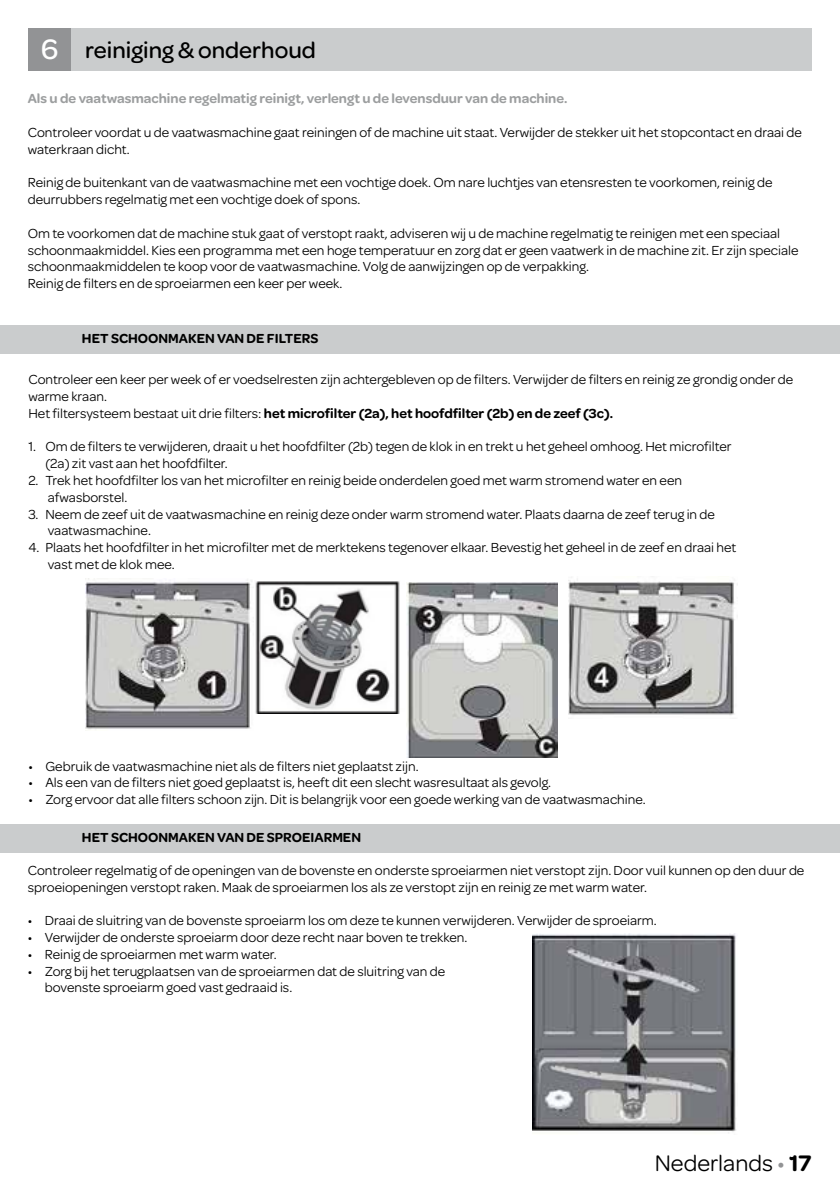
<style>
.page{position:relative;width:840px;height:1191px;background:#fff}
.page>*{position:absolute;margin:0;border:0;box-sizing:border-box;transform-origin:0 0}
.t1{font:500 24px "Omnes";color:#000}
.t2{font:24px "Omnes";color:#000}
.t3{font:14px/16.8px "Omnes";color:#000}
.t4{font:600 14px "Omnes";color:#9c9e9f}
.t5{font:600 14px "Omnes";color:#000}
.s1{font-size:30px;color:#fff}
.s2{font-weight:600}
.s3{color:#929395}
</style>
<div class="page">
<img style="left:532px;top:934px;width:204px;height:199px">
<img style="left:406px;top:582px;width:151px;height:175px">
<img style="left:568px;top:577px;width:167px;height:138px">
<img style="left:255px;top:581px;width:145px;height:133px">
<img style="left:85px;top:578px;width:167px;height:151px">
<div style="left:57px;top:28px;width:754px;height:43px;background:#cacccd"></div>
<div style="left:28px;top:28px;width:43px;height:43px;background:#929395"></div>
<div style="left:1px;top:325px;width:838px;height:28px;background:#cacccd"></div>
<div style="left:1px;top:824px;width:838px;height:28px;background:#cacccd"></div>
<h1 class="t1" style="left:41px;top:33px;width:276px"><span class="s1">6</span> reiniging &amp; onderhoud</h1>
<p class="t4" style="left:28px;top:89px;width:541px">Als u de vaatwasmachine regelmatig reinigt, verlengt u de levensduur van de machine.</p>
<p class="t3" style="left:28px;top:123px;width:775px">Controleer voordat u de vaatwasmachine gaat reiningen of de machine uit staat. Verwijder de stekker uit het stopcontact en draai de waterkraan dicht.</p>
<p class="t3" style="left:28px;top:173px;width:745px">Reinig de buitenkant van de vaatwasmachine met een vochtige doek. Om nare luchtjes van etensresten te voorkomen, reinig de deurrubbers regelmatig met een vochtige doek of spons.</p>
<p class="t3" style="left:28px;top:224px;width:771px">Om te voorkomen dat de machine stuk gaat of verstopt raakt, adviseren wij u de machine regelmatig te reinigen met een speciaal schoonmaakmiddel. Kies een programma met een hoge temperatuur en zorg dat er geen vaatwerk in de machine zit. Er zijn speciale schoonmaakmiddelen te koop voor de vaatwasmachine. Volg de aanwijzingen op de verpakking.<br>Reinig de filters en de sproeiarmen een keer per week.</p>
<p class="t5" style="left:82px;top:329px;width:238px">HET SCHOONMAKEN VAN DE FILTERS</p>
<p class="t3" style="left:28px;top:370px;width:766px">Controleer een keer per week of er voedselresten zijn achtergebleven op de filters. Verwijder de filters en reinig ze grondig onder de warme kraan.<br>Het filtersysteem bestaat uit drie filters: <span class="s2">het microfilter (2a), het hoofdfilter (2b) en de zeef (3c).</span></p>
<p class="t3" style="left:45px;top:437px;width:687px;text-indent:-17px">1. Om de filters te verwijderen, draait u het hoofdfilter (2b) tegen de klok in en trekt u het geheel omhoog. Het microfilter (2a) zit vast aan het hoofdfilter.</p>
<p class="t3" style="left:48px;top:471px;width:635px;text-indent:-19px">2. Trek het hoofdfilter los van het microfilter en reinig beide onderdelen goed met warm stromend water en een afwasborstel.</p>
<p class="t3" style="left:48px;top:505px;width:668px;text-indent:-19px">3. Neem de zeef uit de vaatwasmachine en reinig deze onder warm stromend water. Plaats daarna de zeef terug in de vaatwasmachine.</p>
<p class="t3" style="left:48px;top:538px;width:689px;text-indent:-19px">4. Plaats het hoofdfilter in het microfilter met de merktekens tegenover elkaar. Bevestig het geheel in de zeef en draai het vast met de klok mee.</p>
<p class="t3" style="left:28px;top:757px;width:391px">• Gebruik de vaatwasmachine niet als de filters niet geplaatst zijn.</p>
<p class="t3" style="left:28px;top:773px;width:524px">• Als een van de filters niet goed geplaatst is, heeft dit een slecht wasresultaat als gevolg.</p>
<p class="t3" style="left:28px;top:790px;width:618px">• Zorg ervoor dat alle filters schoon zijn. Dit is belangrijk voor een goede werking van de vaatwasmachine.</p>
<p class="t5" style="left:82px;top:827px;width:280px">HET SCHOONMAKEN VAN DE SPROEIARMEN</p>
<p class="t3" style="left:28px;top:861px;width:777px">Controleer regelmatig of de openingen van de bovenste en onderste sproeiarmen niet verstopt zijn. Door vuil kunnen op den duur de sproeiopeningen verstopt raken. Maak de sproeiarmen los als ze verstopt zijn en reinig ze met warm water.</p>
<p class="t3" style="left:28px;top:911px;width:630px">• Draai de sluitring van de bovenste sproeiarm los om deze te kunnen verwijderen. Verwijder de sproeiarm.</p>
<p class="t3" style="left:28px;top:928px;width:441px">• Verwijder de onderste sproeiarm door deze recht naar boven te trekken.</p>
<p class="t3" style="left:28px;top:945px;width:250px">• Reinig de sproeiarmen met warm water.</p>
<p class="t3" style="left:45px;top:961px;width:402px;text-indent:-17px">• Zorg bij het terugplaatsen van de sproeiarmen dat de sluitring van de bovenste sproeiarm goed vast gedraaid is.</p>
<h1 class="t2" style="left:654px;top:1146px;width:158px">Nederlands <span class="s3">•</span> <span class="s2">17</span></h1>
</div>
